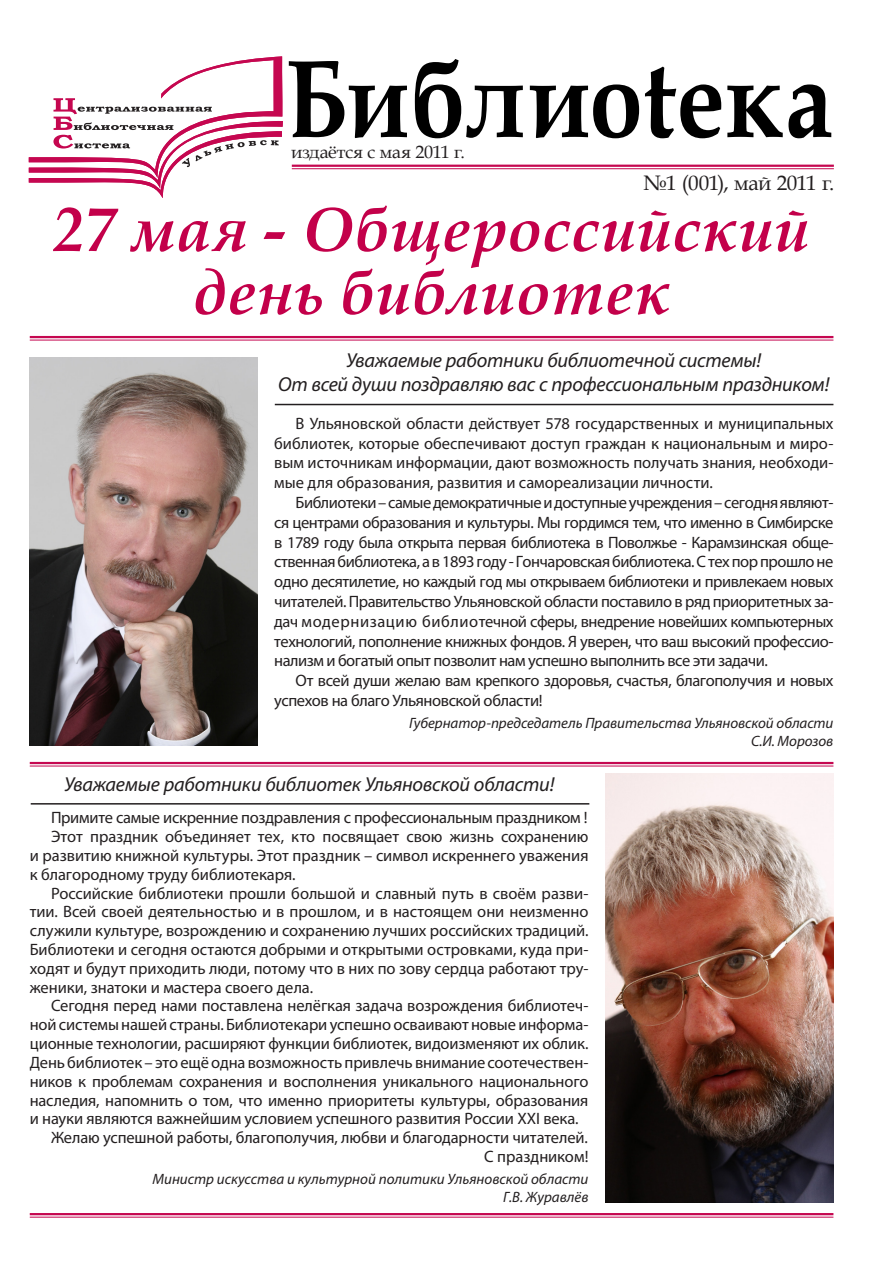
<style>
.page{position:relative;width:893px;height:1263px;background:#fff}
.page>*{position:absolute;margin:0;border:0;box-sizing:border-box;transform-origin:0 0}
.t1{font:700 111px "Book Antiqua";letter-spacing:.005em;color:#000;scale:.87 1}
.Заголовок{font:italic 700 63px "Book Antiqua";letter-spacing:.015em;color:#c3004a}
.t2{font:21px "Book Antiqua";letter-spacing:-.02em;color:#231f20}
.t3{font:italic 20.25px "Myriad Pro";letter-spacing:-.015em;color:#231f20}
.t4{font:18px "Book Antiqua";letter-spacing:-.01em;color:#231f20}
.t5{font:16.5px/19.8px "Myriad Pro";letter-spacing:-.01em;color:#231f20;text-align:justify}
.t6{font:italic 15px "Myriad Pro";color:#231f20}
</style>
<div class="page">
<svg style="left:29px;top:56px;width:254px;height:141px"></svg>
<hr style="left:292px;top:165px;width:542px;height:2px;background:#c50750">
<hr style="left:292px;top:168px;width:542px;height:1px;background:#c50750">
<hr style="left:30px;top:336px;width:803px;height:2px;background:#c50750">
<hr style="left:30px;top:340px;width:803px;height:1px;background:#c50750">
<hr style="left:30px;top:762px;width:803px;height:2px;background:#c50750">
<hr style="left:30px;top:766px;width:803px;height:1px;background:#c50750">
<hr style="left:30px;top:1213px;width:803px;height:2px;background:#c50750">
<hr style="left:30px;top:1217px;width:803px;height:1px;background:#c50750">
<img style="left:30px;top:357px;width:228px;height:389px">
<img style="left:605px;top:773px;width:228px;height:429px">
<hr style="left:275px;top:404px;width:558px;height:1px;background:#231f20">
<hr style="left:31px;top:803px;width:558px;height:1px;background:#231f20">
<p class="t1" style="left:286px;top:24px;width:631px">Библиоtека</p>
<p class="t4" style="left:291px;top:139px;width:175px">издаётся с мая 2011 г.</p>
<p class="t2" style="left:644px;top:168px;width:192px">№1 (001), май 2011 г.</p>
<p class="Заголовок" style="left:54px;top:186px;width:757px">27 мая - Общероссийский</p>
<p class="Заголовок" style="left:193px;top:249px;width:479px">день библиотек</p>
<p class="t3" style="left:346px;top:348px;width:417px">Уважаемые работники библиотечной системы!</p>
<p class="t3" style="left:278px;top:372px;width:553px">От всей души поздравляю вас с профессиональным праздником!</p>
<p class="t5" style="left:274px;top:413px;width:561px;text-indent:21px">В Ульяновской области действует 578 государственных и муниципальных библиотек, которые обеспечивают доступ граждан к национальным и миро&shy;вым источникам информации, дают возможность получать знания, необходи&shy;мые для образования, развития и самореализации личности.</p>
<p class="t5" style="left:274px;top:492px;width:561px;text-indent:21px">Библиотеки – самые демократичные и доступные учреждения – сегодня являют&shy;ся центрами образования и культуры. Мы гордимся тем, что именно в Симбирске в 1789 году была открыта первая библиотека в Поволжье - Карамзинская обще&shy;ственная библиотека, а в 1893 году - Гончаровская библиотека. С тех пор прошло не одно десятилетие, но каждый год мы открываем библиотеки и привлекаем новых читателей. Правительство Ульяновской области поставило в ряд приоритетных за&shy;дач модернизацию библиотечной сферы, внедрение новейших компьютерных технологий, пополнение книжных фондов. Я уверен, что ваш высокий профессио&shy;нализм и богатый опыт позволит нам успешно выполнить все эти задачи.</p>
<p class="t5" style="left:274px;top:670px;width:561px;text-indent:21px">От всей души желаю вам крепкого здоровья, счастья, благополучия и новых успехов на благо Ульяновской области!</p>
<p class="t6" style="left:409px;top:713px;width:426px">Губернатор-председатель Правительства Ульяновской области</p>
<p class="t6" style="left:751px;top:731px;width:84px">С.И. Морозов</p>
<p class="t3" style="left:64px;top:772px;width:492px">Уважаемые работники библиотек Ульяновской области!</p>
<p class="t5" style="left:51px;top:807px;width:538px">Примите самые искренние поздравления с профессиональным праздником !</p>
<p class="t5" style="left:30px;top:827px;width:560px;line-height:18.9px;text-indent:21px">Этот праздник объединяет тех, кто посвящает свою жизнь сохранению и развитию книжной культуры. Этот праздник – символ искреннего уважения к благородному труду библиотекаря.</p>
<p class="t5" style="left:30px;top:883px;width:560px;line-height:18.9px;text-indent:21px">Российские библиотеки прошли большой и славный путь в своём разви&shy;тии. Всей своей деятельностью и в прошлом, и в настоящем они неизменно служили культуре, возрождению и сохранению лучших российских традиций.<br>Библиотеки и сегодня остаются добрыми и открытыми островками, куда при&shy;ходят и будут приходить люди, потому что в них по зову сердца работают тру&shy;женики, знатоки и мастера своего дела.</p>
<p class="t5" style="left:30px;top:996px;width:560px;line-height:18.8px;text-indent:21px">Сегодня перед нами поставлена нелёгкая задача возрождения библиотеч&shy;ной системы нашей страны. Библиотекари успешно осваивают новые информа&shy;ционные технологии, расширяют функции библиотек, видоизменяют их облик.<br>День библиотек – это ещё одна возможность привлечь внимание соотечествен&shy;ников к проблемам сохранения и восполнения уникального национального наследия, напомнить о том, что именно приоритеты культуры, образования и науки являются важнейшим условием успешного развития России XXI века.</p>
<p class="t5" style="left:51px;top:1127px;width:538px">Желаю успешной работы, благополучия, любви и благодарности читателей.</p>
<p class="t5" style="left:484px;top:1146px;width:106px">С праздником!</p>
<p class="t6" style="left:152px;top:1170px;width:438px">Министр искусства и культурной политики Ульяновской области</p>
<p class="t6" style="left:503px;top:1188px;width:87px">Г.В. Журавлёв</p>
</div>
